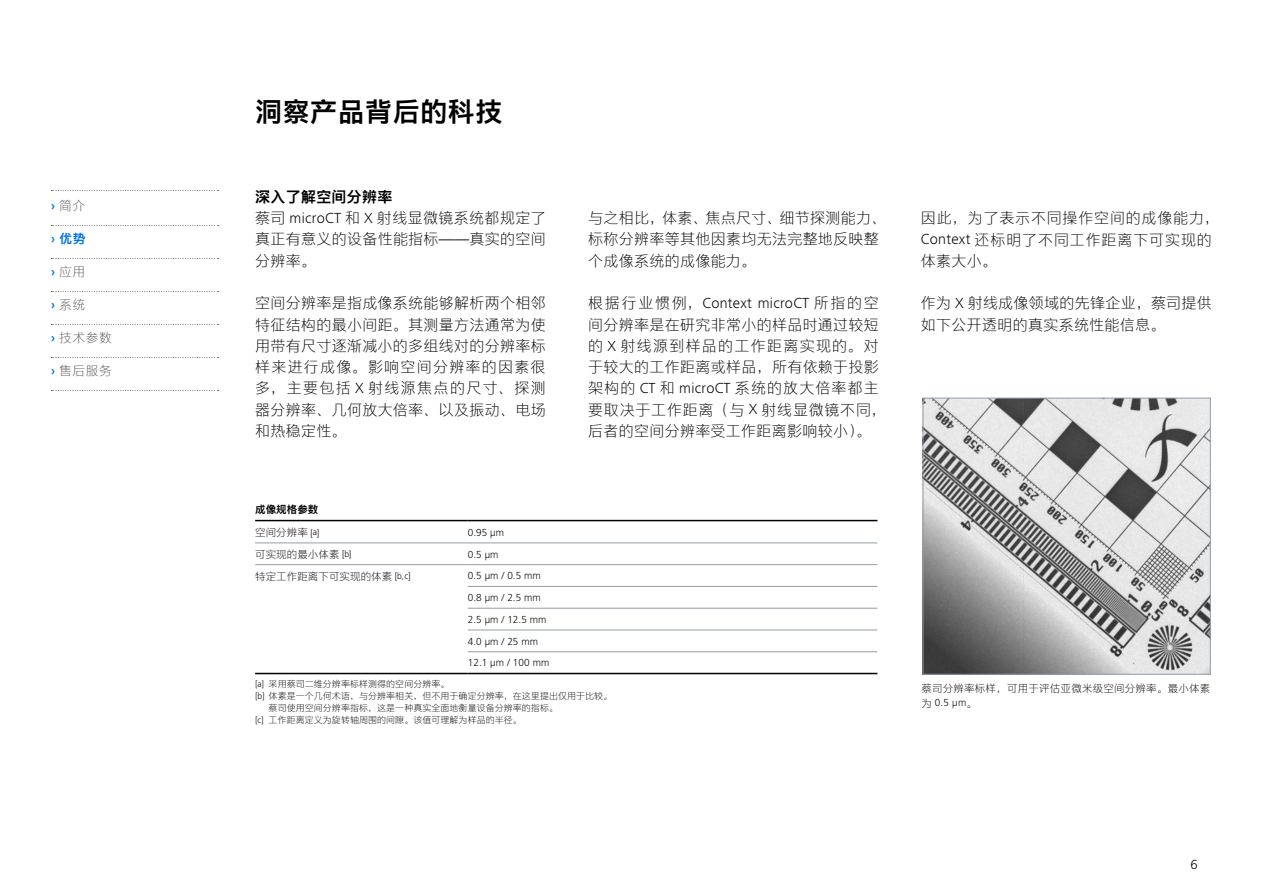
<style>
.page{position:relative;width:1263px;height:893px;background:#fff}
.page>*{position:absolute;margin:0;border:0;box-sizing:border-box;transform-origin:0 0}
.t1{font:27px "M Ying Hei PRC W7";letter-spacing:.02em;color:#000}
.t2{font:15px/21.3px "M Ying Hei PRC W3";letter-spacing:.02em;color:#000}
.t3{font:15px/21.3px "M Ying Hei PRC W3";letter-spacing:.055em;color:#000}
.t4{font:300 15px "ZEISS Frutiger Next W1 G";letter-spacing:.02em;color:#000}
.t5{font:15px "M Ying Hei PRC W7";letter-spacing:.02em;color:#000}
.t6{font:300 13.5px "ZEISS Frutiger Next W1 G";color:#000}
.t7{font:12.75px "M Ying Hei PRC W3";letter-spacing:.04em;color:#595959}
.t8{font:12.75px "M Ying Hei PRC W7";color:#0072ef}
.t9{font:300 10.5px/21.8px "ZEISS Frutiger Next W1 G";letter-spacing:.005em;color:#000}
.t10{font:10.5px "M Ying Hei PRC W3";letter-spacing:.005em;color:#000}
.t11{font:10.5px "M Ying Hei PRC W7";letter-spacing:.005em;color:#000}
.t12{font:9px "M Ying Hei PRC W3";letter-spacing:.005em;color:#000}
.s1{font-family:"ZEISS Frutiger Next W1 G";font-weight:700;color:#0072ef}
.s2{font-family:"ZEISS Frutiger Next W1 G";font-weight:700}
.s3{font-family:"ZEISS Frutiger Next W1 G";font-weight:300}
.s4{font-family:"M Ying Hei PRC W3";font-weight:400}
.s5{font-size:9px}
.s6{font-family:"ZEISS Frutiger Next W1 G";font-weight:300;font-size:9px}
</style>
<div class="page">
<svg style="left:51px;top:190px;width:168px;height:1px"></svg>
<svg style="left:51px;top:225px;width:168px;height:1px"></svg>
<svg style="left:51px;top:258px;width:168px;height:1px"></svg>
<svg style="left:51px;top:291px;width:168px;height:1px"></svg>
<svg style="left:51px;top:324px;width:168px;height:1px"></svg>
<svg style="left:51px;top:357px;width:168px;height:1px"></svg>
<svg style="left:51px;top:390px;width:168px;height:1px"></svg>
<img style="left:925px;top:400px;width:283px;height:272px">
<div style="left:923px;top:398px;width:287px;height:276px;border:1px solid #929eab"></div>
<hr style="left:255px;top:520px;width:213px;height:1px;background:#000">
<hr style="left:468px;top:520px;width:409px;height:1px;background:#000">
<hr style="left:468px;top:608px;width:409px;height:1px;background:#929eab">
<hr style="left:468px;top:630px;width:409px;height:1px;background:#929eab">
<hr style="left:255px;top:543px;width:213px;height:1px;background:#929eab">
<hr style="left:255px;top:564px;width:213px;height:1px;background:#929eab">
<hr style="left:468px;top:564px;width:409px;height:1px;background:#929eab">
<hr style="left:468px;top:586px;width:409px;height:1px;background:#929eab">
<hr style="left:468px;top:651px;width:409px;height:1px;background:#929eab">
<hr style="left:255px;top:673px;width:213px;height:1px;background:#000">
<hr style="left:468px;top:673px;width:409px;height:1px;background:#000">
<hr style="left:468px;top:543px;width:409px;height:1px;background:#929eab">
<p class="t7" style="left:51px;top:198px;width:36px"><span class="s1">›</span> 简介</p>
<p class="t8" style="left:51px;top:231px;width:36px"><span class="s2">›</span> 优势</p>
<p class="t7" style="left:51px;top:264px;width:36px"><span class="s1">›</span> 应用</p>
<p class="t7" style="left:51px;top:297px;width:36px"><span class="s1">›</span> 系统</p>
<p class="t7" style="left:51px;top:330px;width:62px"><span class="s1">›</span> 技术参数</p>
<p class="t7" style="left:51px;top:363px;width:62px"><span class="s1">›</span> 售后服务</p>
<h1 class="t1" style="left:255px;top:95px;width:249px">洞察产品背后的科技</h1>
<p class="t5" style="left:255px;top:187px;width:139px">深入了解空间分辨率</p>
<p class="t2" style="left:255px;top:207px;width:292px;text-align:justify">蔡司 <span class="s3">microCT</span> 和 <span class="s3">X</span> 射线显微镜系统都规定了真正有意义的设备性能指标——真实的空间分辨率。</p>
<p class="t2" style="left:255px;top:292px;width:292px;text-align:justify">空间分辨率是指成像系统能够解析两个相邻特征结构的最小间距。其测量方法通常为使用带有尺寸逐渐减小的多组线对的分辨率标样来进行成像。影响空间分辨率的因素很多，主要包括 <span class="s3">X</span> 射线源焦点的尺寸、探测器分辨率、几何放大倍率、以及振动、电场和热稳定性。</p>
<p class="t2" style="left:588px;top:207px;width:300px">与之相比，体素、焦点尺寸、细节探测能力、标称分辨率等其他因素均无法完整地反映整个成像系统的成像能力。</p>
<p class="t4" style="left:588px;top:293px;width:292px"><span class="s4">根据行业惯例，</span>Context microCT <span class="s4">所指的空</span></p>
<p class="t2" style="left:588px;top:313px;width:300px">间分辨率是在研究非常小的样品时通过较短的 <span class="s3">X</span> 射线源到样品的工作距离实现的。对于较大的工作距离或样品，所有依赖于投影架构的 <span class="s3">CT</span> 和 <span class="s3">microCT</span> 系统的放大倍率都主要取决于工作距离（与 <span class="s3">X</span> 射线显微镜不同，后者的空间分辨率受工作距离影响较小）。</p>
<p class="t11" style="left:255px;top:503px;width:65px">成像规格参数</p>
<p class="t10" style="left:255px;top:526px;width:66px">空间分辨率 <span class="s5">[</span><span class="s6">a</span><span class="s5">]</span></p>
<p class="t9" style="left:468px;top:521px;width:38px">0.95 µm</p>
<p class="t10" style="left:255px;top:548px;width:98px">可实现的最小体素 <span class="s5">[</span><span class="s6">b</span><span class="s5">]</span></p>
<p class="t9" style="left:468px;top:543px;width:32px">0.5 µm</p>
<p class="t10" style="left:255px;top:569px;width:157px">特定工作距离下可实现的体素 <span class="s5">[</span><span class="s6">b,c</span><span class="s5">]</span></p>
<p class="t9" style="left:468px;top:564px;width:83px">0.5 µm / 0.5 mm<br>0.8 µm / 2.5 mm<br>2.5 µm / 12.5 mm<br>4.0 µm / 25 mm<br>12.1 µm / 100 mm</p>
<p class="t12" style="left:255px;top:678px;width:196px"><span class="s3">[a]</span> 采用蔡司二维分辨率标样测得的空间分辨率。</p>
<p class="t12" style="left:255px;top:690px;width:359px"><span class="s3">[b]</span> 体素是一个几何术语，与分辨率相关，但不用于确定分辨率，在这里提出仅用于比较。</p>
<p class="t12" style="left:269px;top:702px;width:291px">蔡司使用空间分辨率指标，这是一种真实全面地衡量设备分辨率的指标。</p>
<p class="t12" style="left:255px;top:714px;width:268px"><span class="s3">[c]</span> 工作距离定义为旋转轴周围的间隙。该值可理解为样品的半径。</p>
<p class="t3" style="left:921px;top:207px;width:300px">因此，为了表示不同操作空间的成像能力，<br><span class="s3">Context</span> 还标明了不同工作距离下可实现的体素大小。</p>
<p class="t2" style="left:921px;top:292px;width:292px">作为 <span class="s3">X</span> 射线成像领域的先锋企业，蔡司提供如下公开透明的真实系统性能信息。</p>
<p class="t10" style="left:921px;top:681px;width:290px">蔡司分辨率标样，可用于评估亚微米级空间分辨率。最小体素</p>
<p class="t9" style="left:921px;top:691px;width:57px"><span class="s4">为</span> 0.5 µm<span class="s4">。</span></p>
<p class="t6" style="left:1190px;top:855px;width:9px">6</p>
</div>
